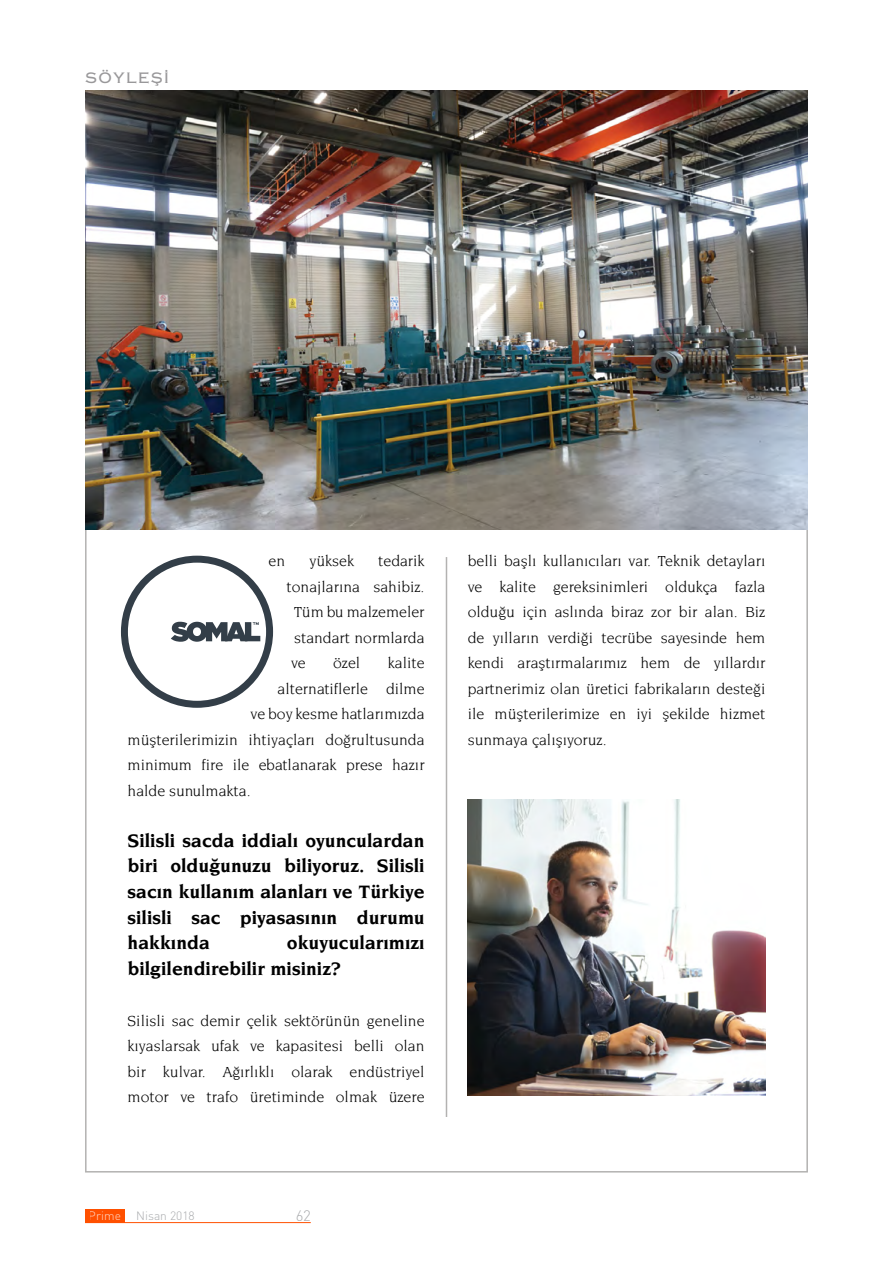
<style>
.page{position:relative;width:893px;height:1263px;background:#fff}
.page>*{position:absolute;margin:0;border:0;box-sizing:border-box;transform-origin:0 0}
.t1{font:19.5px/25.5px "Novarese Bold Tr";color:#000;text-align:justify}
.t2{font:15.75px/25.5px "Novarese Book Tr";color:#000;text-align:justify}
.t3{font:15.75px "Copperplate Tr";letter-spacing:.1em;color:#99989a}
.t4{font:15px "DINT Light Tr";color:#939598}
.t5{font:12px "DINT Light Tr";color:#939598}
.t6{font:12px "DINT Light Tr";color:#fff}
</style>
<div class="page">
<div style="left:85px;top:1210px;width:39px;height:13px;background:#ff5000"></div>
<hr style="left:85px;top:1222px;width:226px;height:1px;background:#ff5000">
<hr style="left:446px;top:557px;width:1px;height:560px;background:#b3b2b1">
<img style="left:468px;top:799px;width:297px;height:297px">
<img style="left:85px;top:91px;width:723px;height:439px">
<svg style="left:121px;top:556px;width:152px;height:152px"></svg>
<p class="t3" style="left:85px;top:69px;width:85px">SÖYLEŞİ</p>
<p class="t2" style="left:269px;top:548px;width:18px">en</p>
<p class="t2" style="left:309px;top:548px;width:46px">yüksek</p>
<p class="t2" style="left:378px;top:548px;width:48px">tedarik</p>
<p class="t2" style="left:287px;top:574px;width:140px">tonajlarına sahibiz.</p>
<p class="t2" style="left:294px;top:599px;width:132px">Tüm bu malzemeler</p>
<p class="t2" style="left:294px;top:625px;width:132px">standart normlarda</p>
<p class="t2" style="left:291px;top:650px;width:16px">ve</p>
<p class="t2" style="left:333px;top:650px;width:29px">özel</p>
<p class="t2" style="left:388px;top:650px;width:38px">kalite</p>
<p class="t2" style="left:278px;top:676px;width:148px">alternatiflerle dilme</p>
<p class="t2" style="left:251px;top:701px;width:176px">ve boy kesme hatlarımızda</p>
<p class="t2" style="left:128px;top:727px;width:298px">müşterilerimizin ihtiyaçları doğrultusunda</p>
<p class="t2" style="left:128px;top:752px;width:298px">minimum fire ile ebatlanarak prese hazır</p>
<p class="t2" style="left:128px;top:778px;width:125px">halde sunulmakta.</p>
<p class="t1" style="left:128px;top:828px;width:299px">Silisli sacda iddialı oyunculardan biri olduğunuzu biliyoruz. Silisli sacın kullanım alanları ve Türkiye silisli sac piyasasının durumu hakkında</p>
<p class="t1" style="left:128px;top:930px;width:299px;text-indent:159px">okuyucularımızı bilgilendirebilir misiniz?</p>
<p class="t2" style="left:128px;top:1007px;width:299px">Silisli sac demir çelik sektörünün geneline kıyaslarsak ufak ve kapasitesi belli olan bir kulvar. Ağırlıklı olarak endüstriyel motor ve trafo üretiminde olmak üzere</p>
<p class="t2" style="left:468px;top:548px;width:299px">belli başlı kullanıcıları var. Teknik detayları ve kalite gereksinimleri oldukça fazla olduğu için aslında biraz zor bir alan. Biz de yılların verdiği tecrübe sayesinde hem kendi araştırmalarımız hem de yıllardır partnerimiz olan üretici fabrikaların desteği ile müşterilerimize en iyi şekilde hizmet sunmaya çalışıyoruz.</p>
<p class="t6" style="left:89px;top:1209px;width:34px">Prime</p>
<p class="t5" style="left:136px;top:1209px;width:60px">Nisan 2018</p>
<p class="t4" style="left:295px;top:1206px;width:17px">62</p>
</div>
